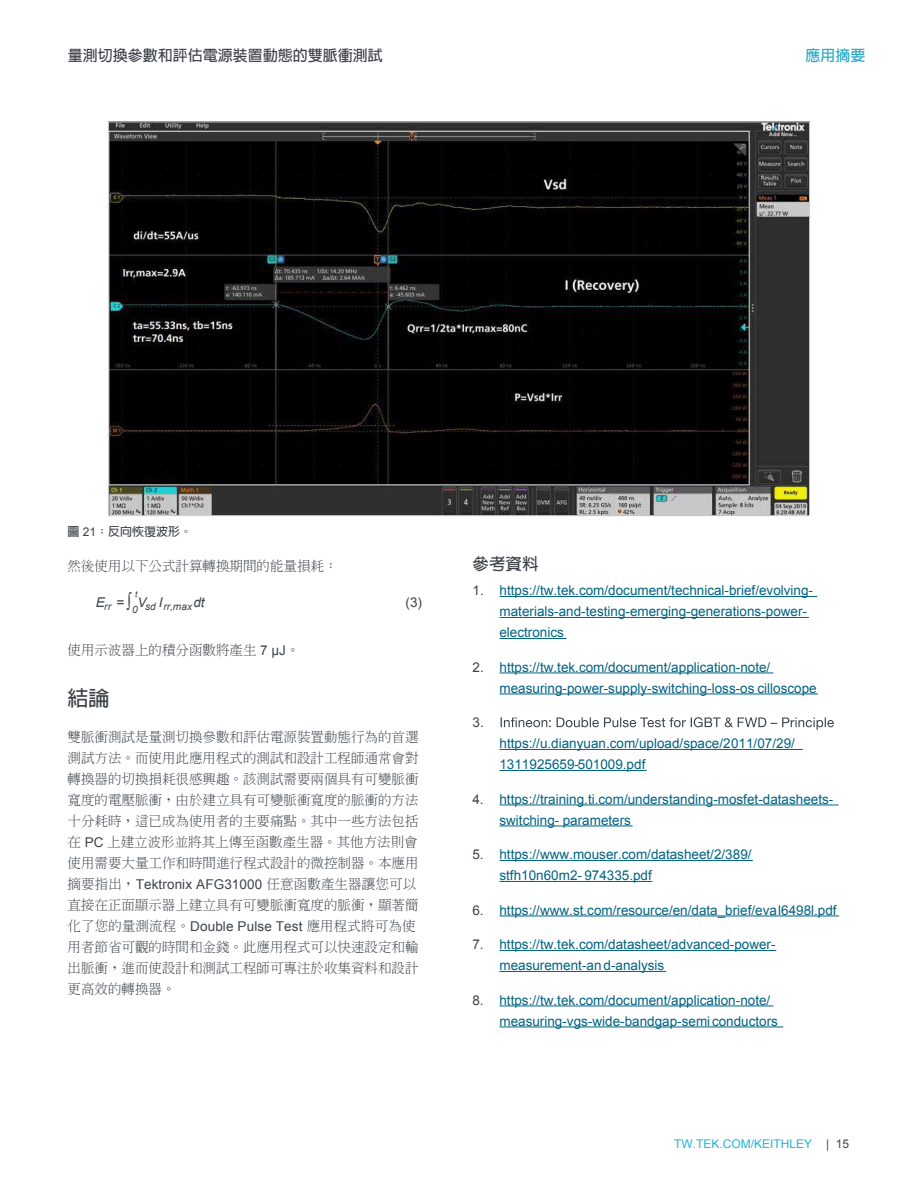
<style>
.page{position:relative;width:918px;height:1188px;background:#fff}
.page>*{position:absolute;margin:0;border:0;box-sizing:border-box;transform-origin:0 0}
.t1{font:700 21px "Lin Gothic";color:#3e434a}
.t2{font:700 16.5px "Lin Gothic";color:#3e434a}
.t3{font:700 15px "Lin Gothic";color:#3e434a}
.t4{font:700 15px "Lin Gothic";color:#27a9c9}
.t5{font:13.5px/21px "Arial";color:#006281}
.t6{font:300 13.5px/21px "Adobe Ming Std";color:#3e434a;text-align:justify}
.t7{font:13.5px "Arial";letter-spacing:.01em;color:#3e434a}
.t8{font:italic 13.5px "Arial";color:#3e434a}
.t9{font:12px "Arial";color:#1cb5d8}
.t10{font:700 12px "Lin Gothic";color:#3e434a}
.t11{font:italic 10.2px "Arial";color:#3e434a}
.t12{font:italic 8.4px "Arial";color:#3e434a}
.s1{font-family:"Arial";font-weight:400}
.s2{font-size:18px}
.s3{font-family:"Adobe Ming Std";font-weight:300}
.s4{color:#3e434a}
</style>
<div class="page">
<img style="left:110px;top:124px;width:698px;height:390px">
<hr style="left:500px;top:596px;width:317px;height:1px;background:#006281">
<hr style="left:500px;top:617px;width:309px;height:1px;background:#006281">
<hr style="left:500px;top:638px;width:67px;height:1px;background:#006281">
<hr style="left:500px;top:673px;width:274px;height:1px;background:#006281">
<hr style="left:500px;top:694px;width:318px;height:1px;background:#006281">
<hr style="left:500px;top:749px;width:303px;height:1px;background:#006281">
<hr style="left:500px;top:770px;width:147px;height:1px;background:#006281">
<hr style="left:500px;top:805px;width:339px;height:1px;background:#006281">
<hr style="left:500px;top:826px;width:133px;height:1px;background:#006281">
<hr style="left:500px;top:860px;width:253px;height:1px;background:#006281">
<hr style="left:500px;top:881px;width:152px;height:1px;background:#006281">
<hr style="left:500px;top:916px;width:339px;height:1px;background:#006281">
<hr style="left:500px;top:950px;width:276px;height:1px;background:#006281">
<hr style="left:500px;top:971px;width:166px;height:1px;background:#006281">
<hr style="left:500px;top:1006px;width:274px;height:1px;background:#006281">
<hr style="left:500px;top:1027px;width:283px;height:1px;background:#006281">
<svg style="left:501px;top:717px;width:333px;height:13px"></svg>
<p class="t3" style="left:68px;top:48px;width:316px">量測切換參數和評估電源裝置動態的雙脈衝測試</p>
<p class="t4" style="left:806px;top:47px;width:61px">應用摘要</p>
<p class="t10" style="left:68px;top:526px;width:126px">圖 <span class="s1">21</span>：反向恢復波形。</p>
<p class="t6" style="left:68px;top:555px;width:271px">然後使用以下公式計算轉換期間的能量損耗：</p>
<p class="t8" style="left:96px;top:593px;width:37px">E<sub>rr</sub> = <span class="s2">∫</span></p>
<p class="t12" style="left:135px;top:589px;width:4px">t</p>
<p class="t11" style="left:132px;top:603px;width:7px">0</p>
<p class="t11" style="left:137px;top:600px;width:69px"><sup>V</sup>sd <sup>I</sup>rr,max<sup>dt</sup></p>
<p class="t7" style="left:406px;top:593px;width:18px">(3)</p>
<p class="t6" style="left:68px;top:639px;width:234px">使用示波器上的積分函數將產生 <span class="s1">7 µJ</span>。</p>
<h1 class="t1" style="left:68px;top:687px;width:43px">結論</h1>
<p class="t6" style="left:68px;top:726px;width:352px">雙脈衝測試是量測切換參數和評估電源裝置動態行為的首選測試方法。而使用此應用程式的測試和設計工程師通常會對轉換器的切換損耗很感興趣。該測試需要兩個具有可變脈衝寬度的電壓脈衝，由於建立具有可變脈衝寬度的脈衝的方法十分耗時，這已成為使用者的主要痛點。其中一些方法包括在 <span class="s1">PC</span> 上建立波形並將其上傳至函數產生器。其他方法則會使用需要大量工作和時間進行程式設計的微控制器。本應用</p>
<p class="t7" style="left:68px;top:875px;width:350px"><span class="s3">摘要指出，</span>Tektronix AFG31000 <span class="s3">任意函數產生器讓您可以</span></p>
<p class="t6" style="left:67px;top:894px;width:353px;text-align:left">直接在正面顯示器上建立具有可變脈衝寬度的脈衝，顯著簡化了您的量測流程。<span class="s1">Double Pulse Test</span> 應用程式將可為使用者節省可觀的時間和金錢。此應用程式可以快速設定和輸出脈衝，進而使設計和測試工程師可專注於收集資料和設計更高效的轉換器。</p>
<p class="t2" style="left:472px;top:555px;width:67px">參考資料</p>
<p class="t5" style="left:500px;top:580px;width:315px;text-indent:-27px"><span class="s4">1.</span> https://tw.tek.com/document/technical-brief/evolving&shy;materials-and-testing-emerging-generations-power&shy;electronics</p>
<p class="t5" style="left:500px;top:657px;width:319px;text-indent:-27px"><span class="s4">2.</span> https://tw.tek.com/document/application-note/ measuring-power-supply-switching-loss-os cilloscope</p>
<p class="t7" style="left:472px;top:714px;width:13px">3.</p>
<p class="t5" style="left:499px;top:733px;width:297px">https://u.dianyuan.com/upload/space/2011/07/29/<br>1311925659-501009.pdf</p>
<p class="t5" style="left:499px;top:789px;width:335px;text-indent:-27px"><span class="s4">4.</span> https://training.ti.com/understanding-mosfet-datasheets&shy;switching- parameters</p>
<p class="t5" style="left:499px;top:844px;width:254px;text-indent:-27px"><span class="s4">5.</span> https://www.mouser.com/datasheet/2/389/ stfh10n60m2- 974335.pdf</p>
<p class="t5" style="left:472px;top:900px;width:366px"><span class="s4">6.</span> https://www.st.com/resource/en/data_brief/eval6498l.pdf</p>
<p class="t5" style="left:499px;top:934px;width:278px;text-indent:-27px"><span class="s4">7.</span> https://tw.tek.com/datasheet/advanced-power&shy;measurement-an d-analysis</p>
<p class="t5" style="left:499px;top:990px;width:280px;text-indent:-27px"><span class="s4">8.</span> https://tw.tek.com/document/application-note/ measuring-vgs-wide-bandgap-semi conductors</p>
<p class="t9" style="left:674px;top:1136px;width:177px">TW.TEK.COM/KEITHLEY <span class="s4">| 15</span></p>
</div>
